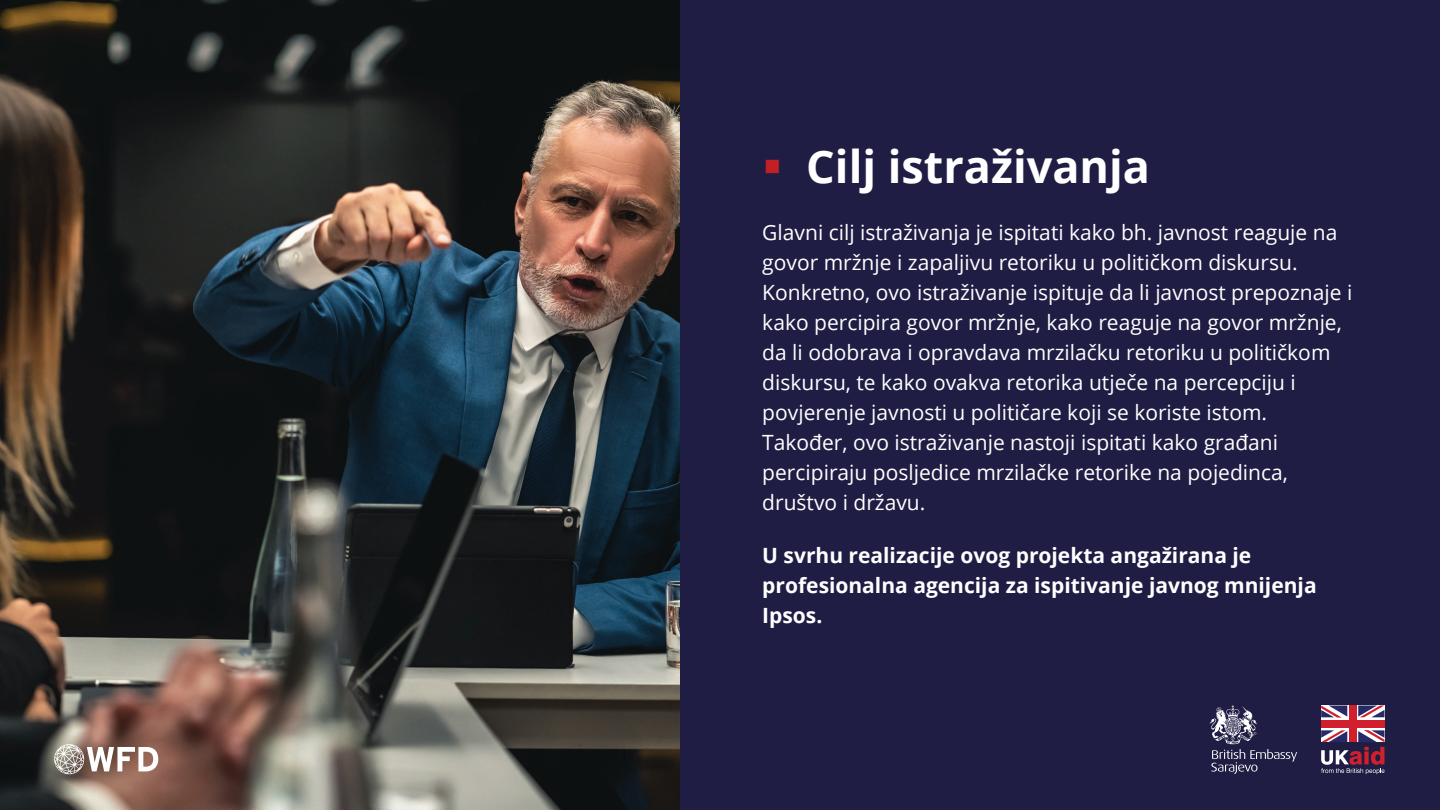
<style>
.page{position:relative;width:1440px;height:810px;background:#1f1d44}
.page>*{position:absolute;margin:0;border:0;box-sizing:border-box;transform-origin:0 0}
.t1{font:700 45px "Open Sans";color:#fff}
.t2{font:21px/30px "Open Sans";color:#fff}
.t3{font:700 21px/30px "Open Sans";color:#fff}
.s1{color:#c32026}
</style>
<div class="page">
<img style="left:0;top:0;width:679px;height:810px">
<svg style="left:54px;top:744px;width:104px;height:30px;background:#b29f97"></svg>
<div style="left:1321px;top:706px;width:63px;height:36px;background:#fff"></div>
<svg style="left:1321px;top:706px;width:26px;height:12px"></svg>
<svg style="left:1358px;top:706px;width:26px;height:11px"></svg>
<div style="left:1321px;top:720px;width:63px;height:8px;background:#d0202e"></div>
<div style="left:1349px;top:706px;width:8px;height:36px;background:#d0202e"></div>
<svg style="left:1321px;top:730px;width:64px;height:44px"></svg>
<svg style="left:1210px;top:706px;width:87px;height:68px"></svg>
<h1 class="t1" style="left:762px;top:135px;width:389px"><span class="s1">▪</span> Cilj istraživanja</h1>
<p class="t2" style="left:762px;top:217px;width:592px">Glavni cilj istraživanja je ispitati kako bh. javnost reaguje na govor mržnje i zapaljivu retoriku u političkom diskursu.<br>Konkretno, ovo istraživanje ispituje da li javnost prepoznaje i kako percipira govor mržnje, kako reaguje na govor mržnje, da li odobrava i opravdava mrzilačku retoriku u političkom diskursu, te kako ovakva retorika utječe na percepciju i povjerenje javnosti u političare koji se koriste istom.<br>Također, ovo istraživanje nastoji ispitati kako građani percipiraju posljedice mrzilačke retorike na pojedinca, društvo i državu.</p>
<p class="t3" style="left:762px;top:540px;width:556px">U svrhu realizacije ovog projekta angažirana je profesionalna agencija za ispitivanje javnog mnijenja<br>Ipsos.</p>
</div>
